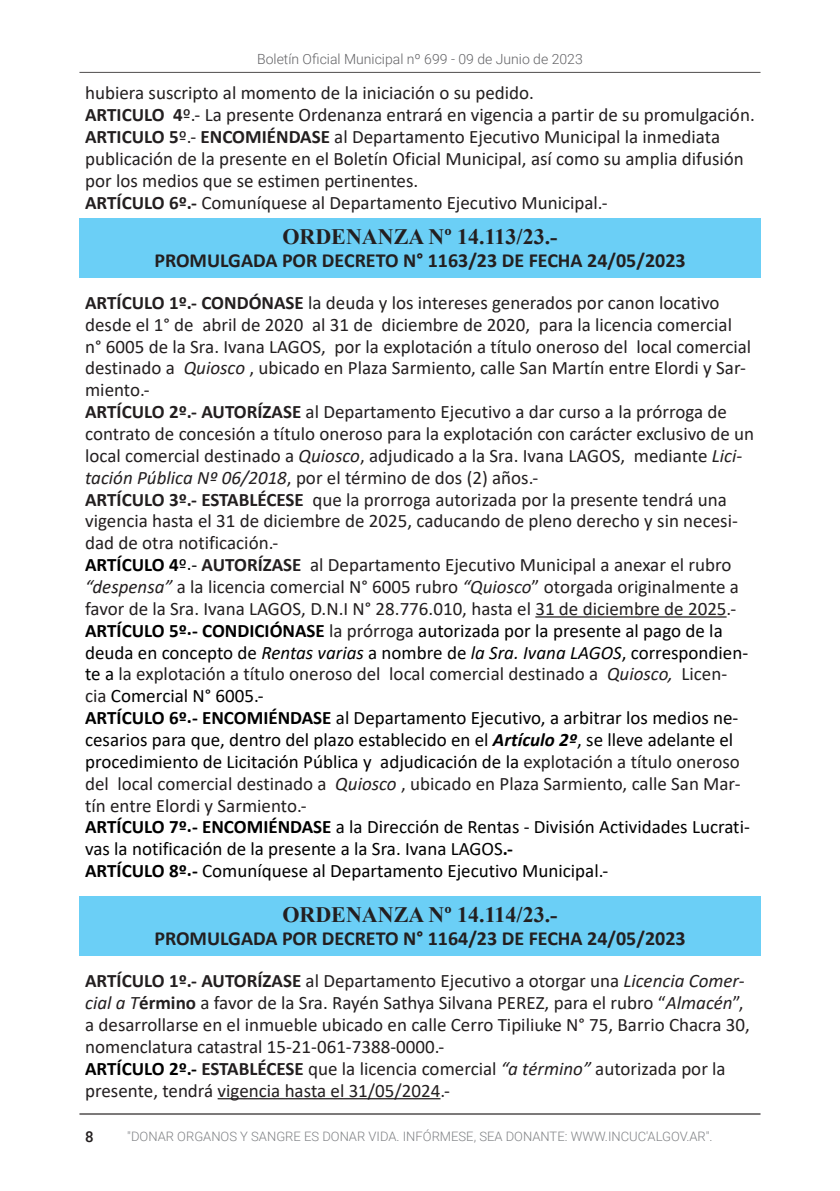
<style>
.page{position:relative;width:840px;height:1191px;background:#fff}
.page>*{position:absolute;margin:0;border:0;box-sizing:border-box;transform-origin:0 0}
.ordenanzas{font:700 22px "Times New Roman";color:#231f20}
.ordenanzas-2{font:700 20px "Calibri";color:#231f20}
.t1{font:19px/21.8px "Calibri";color:#231f20}
.t2{font:500 15px "Roboto";color:#231f20}
.t3{font:300 14px "Roboto";color:#636366}
.t4{font:300 13px "Roboto";color:#808285}
.s1{font-weight:700}
.s2{font-style:italic}
.s3{font-weight:700;color:#000}
.s4{color:#000}
.s5{font-style:italic;color:#000}
.s6{font-weight:700;font-style:italic;color:#000}
</style>
<div class="page">
<hr style="left:79px;top:72px;width:681px;height:1px;background:#231f20">
<hr style="left:79px;top:1113px;width:681px;height:2px;background:#231f20">
<div style="left:79px;top:218px;width:681px;height:60px;background:#6bcff6"></div>
<hr style="left:535px;top:616px;width:191px;height:1px;background:#231f20">
<div style="left:79px;top:896px;width:681px;height:60px;background:#6bcff6"></div>
<hr style="left:217px;top:1098px;width:223px;height:1px;background:#231f20">
<p class="t3" style="left:257px;top:50px;width:327px">Boletín Oficial Municipal nº 699 - 09 de Junio de 2023</p>
<p class="t1" style="left:85px;top:82px;width:670px">hubiera suscripto al momento de la iniciación o su pedido.<br><span class="s1">ARTICULO 4</span>º.- La presente Ordenanza entrará en vigencia a partir de su promulgación.<br><span class="s1">ARTICULO 5</span>º.- <span class="s1">ENCOMIÉNDASE</span> al Departamento Ejecutivo Municipal la inmediata publicación de la presente en el Boletín Oficial Municipal, así como su amplia difusión por los medios que se estimen pertinentes.<br><span class="s1">ARTÍCULO 6º.-</span> Comuníquese al Departamento Ejecutivo Municipal.-</p>
<p class="ordenanzas" style="left:282px;top:221px;width:276px">ORDENANZA Nº 14.113/23.-</p>
<p class="ordenanzas-2" style="left:154px;top:246px;width:532px">PROMULGADA POR DECRETO N° 1163/23 DE FECHA 24/05/2023</p>
<p class="t1" style="left:85px;top:291px;width:670px"><span class="s1">ARTÍCULO 1º.- CONDÓNASE</span> la deuda y los intereses generados por canon locativo desde el 1° de abril de 2020 al 31 de diciembre de 2020, para la licencia comercial<br>n° 6005 de la Sra. Ivana LAGOS, por la explotación a título oneroso del local comercial destinado a <span class="s2">Quiosco</span> , ubicado en Plaza Sarmiento, calle San Martín entre Elordi y Sar&shy;miento.-<br><span class="s1">ARTÍCULO 2º.- AUTORÍZASE</span> al Departamento Ejecutivo a dar curso a la prórroga de contrato de concesión a título oneroso para la explotación con carácter exclusivo de un local comercial destinado a <span class="s2">Quiosco</span>, adjudicado a la Sra. Ivana LAGOS, mediante <span class="s2">Lici&shy;tación Pública Nº 06/2018</span>, por el término de dos (2) años.-<br><span class="s1">ARTÍCULO 3º.- ESTABLÉCESE</span> que la prorroga autorizada por la presente tendrá una vigencia hasta el 31 de diciembre de 2025, caducando de pleno derecho y sin necesi&shy;dad de otra notificación.-<br><span class="s3">ARTÍCULO 4</span><span class="s4">º.-</span> <span class="s1">AUTORÍZASE</span> al Departamento Ejecutivo Municipal a anexar el rubro <span class="s2">“despensa”</span> a la licencia comercial N° 6005 rubro <span class="s2">“Quiosco</span>” otorgada originalmente a favor de la Sra. Ivana LAGOS, D.N.I N° 28.776.010, hasta el 31 de diciembre de 2025.- <span class="s3">ARTÍCULO 5º.- CONDICIÓNASE</span> la prórroga <span class="s4">autorizada por la presente al pago de la deuda en concepto de</span> <span class="s5">Rentas varias</span> <span class="s4">a nombre de</span> <span class="s5">la Sra. Ivana LAGOS</span><span class="s4">, correspondien&shy;te a</span> la explotación a título oneroso del local comercial destinado a <span class="s2">Quiosco,</span> Licen-<br>cia <span class="s4">Comercial N° 6005.-<br></span><span class="s3">ARTÍCULO 6º.- ENCOMIÉNDASE</span> <span class="s4">al Departamento Ejecutivo, a arbitrar los medios ne&shy;cesarios para que, dentro del plazo establecido en el</span> <span class="s6">Artículo 2º</span><span class="s4">, se lleve adelante el procedimiento de Licitación Pública y adjudicación de la</span> explotación a título oneroso del local comercial destinado a <span class="s2">Quiosco</span> , ubicado en Plaza Sarmiento, calle San Mar&shy;tín entre Elordi y Sarmiento.-<br><span class="s3">ARTÍCULO 7º.- ENCOMIÉNDASE</span> <span class="s4">a la Dirección de Rentas - División Actividades Lucrati&shy;vas la notificación de la presente a la Sra. Ivana LAGOS</span><span class="s3">.-<br>ARTÍCULO 8º.-</span> <span class="s4">Comuníquese al Departamento Ejecutivo Municipal.-</span></p>
<p class="ordenanzas" style="left:282px;top:899px;width:276px">ORDENANZA Nº 14.114/23.-</p>
<p class="ordenanzas-2" style="left:154px;top:924px;width:532px">PROMULGADA POR DECRETO N° 1164/23 DE FECHA 24/05/2023</p>
<p class="t1" style="left:85px;top:969px;width:666px"><span class="s1">ARTÍCULO 1º.- AUTORÍZASE</span> al Departamento Ejecutivo a otorgar una <span class="s2">Licencia Comer&shy;cial a T</span><span class="s1">érmino</span> a favor de la Sra. Rayén Sathya Silvana PEREZ, para el rubro “<span class="s2">Almacén</span>”, a desarrollarse en el inmueble ubicado en calle Cerro Tipiliuke N° 75, Barrio Chacra 30, nomenclatura catastral 15-21-061-7388-0000.-<br><span class="s3">ARTÍCULO 2º.-</span> <span class="s1">ESTABLÉCESE</span> que la licencia comercial <span class="s2">“a término”</span> autorizada por la presente, tendrá vigencia hasta el 31/05/2024.-</p>
<p class="t2" style="left:85px;top:1126px;width:10px">8</p>
<p class="t4" style="left:127px;top:1127px;width:586px">"DONAR ORGANOS Y SANGRE ES DONAR VIDA. INFÓRMESE, SEA DONANTE: WWW.INCUC'ALGOV.AR".</p>
</div>
